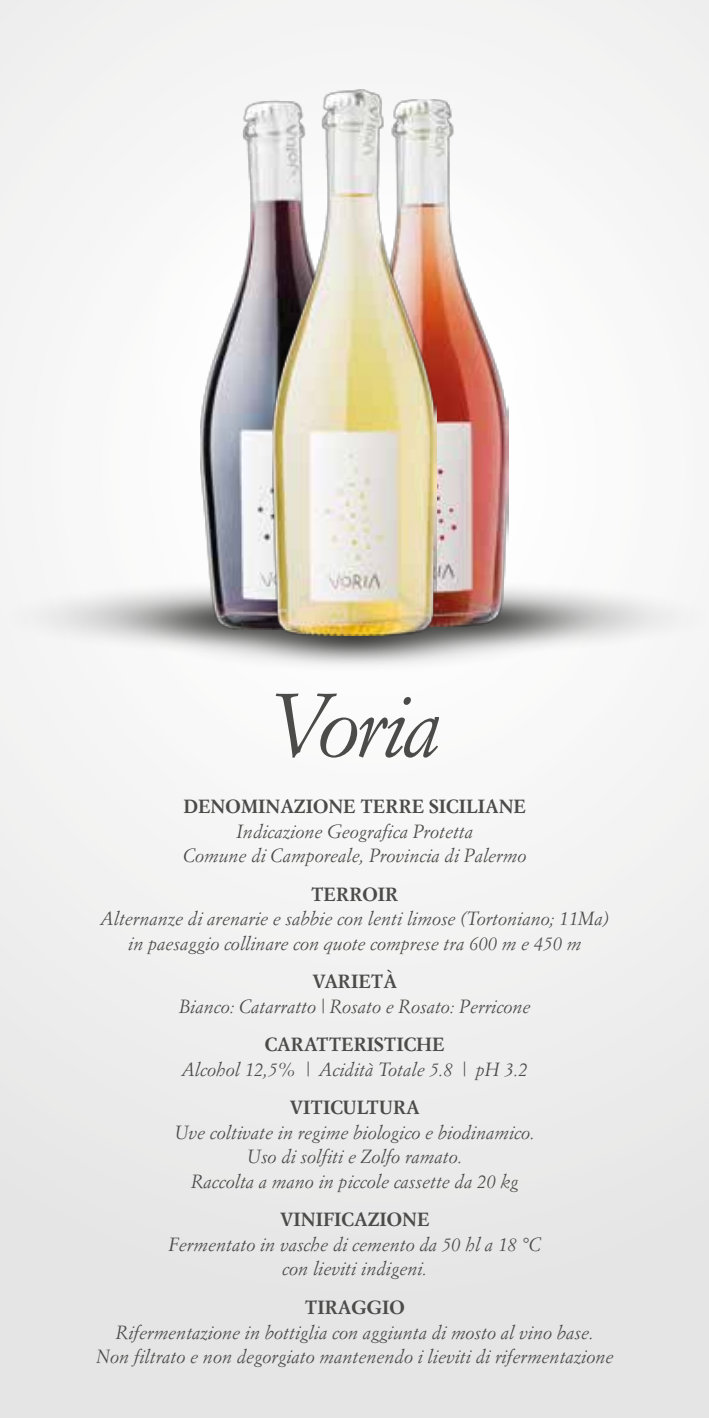
<style>
.page{position:relative;width:709px;height:1418px;background:#fff}
.page>*{position:absolute;margin:0;border:0;box-sizing:border-box;transform-origin:0 0}
.t1{font:italic 87.5px "Simoncini Garamond";letter-spacing:-.05em;color:#4b4b4a}
.t2{font:italic 18.75px/24.5px "Simoncini Garamond";color:#4b4b4a;text-align:center}
.t3{font:700 18.75px "Simoncini Garamond";color:#4b4b4a}
</style>
<div class="page">
<div style="left:0;top:0;width:709px;height:1417px;background:#f1f1f1"></div>
<div style="left:94px;top:102px;width:521px;height:521px;background:#fbfbfa;border-radius:261px"></div>
<svg style="left:66px;top:600px;width:44px;height:34px"></svg>
<svg style="left:110px;top:578px;width:535px;height:95px"></svg>
<img style="left:436px;top:99px;width:72px;height:527px">
<img style="left:200px;top:101px;width:72px;height:528px">
<img style="left:272px;top:90px;width:164px;height:545px">
<h1 class="t1" style="left:269px;top:673px;width:174px">Voria</h1>
<p class="t3" style="left:183px;top:794px;width:344px">DENOMINAZIONE TERRE SICILIANE</p>
<p class="t2" style="left:183px;top:818px;width:345px">Indicazione Geografica Protetta<br>Comune di Camporeale, Provincia di Palermo</p>
<p class="t3" style="left:311px;top:882px;width:89px">TERROIR</p>
<p class="t2" style="left:101px;top:906px;width:510px">Alternanze di arenarie e sabbie con lenti limose (Tortoniano; 11Ma) in paesaggio collinare con quote comprese tra 600 m e 450 m</p>
<p class="t3" style="left:312px;top:969px;width:86px">VARIETÀ</p>
<p class="t2" style="left:179px;top:993px;width:353px">Bianco: Catarratto | Rosato e Rosato: Perricone</p>
<p class="t3" style="left:265px;top:1032px;width:181px">CARATTERISTICHE</p>
<p class="t2" style="left:182px;top:1056px;width:347px">Alcohol 12,5% | Acidità Totale 5.8 | pH 3.2</p>
<p class="t3" style="left:290px;top:1095px;width:131px">VITICULTURA</p>
<p class="t2" style="left:175px;top:1119px;width:362px">Uve coltivate in regime biologico e biodinamico.<br>Uso di solfiti e Zolfo ramato.<br>Raccolta a mano in piccole cassette da 20 kg</p>
<p class="t3" style="left:280px;top:1207px;width:151px">VINIFICAZIONE</p>
<p class="t2" style="left:168px;top:1231px;width:374px">Fermentato in vasche di cemento da 50 hl a 18 °C con lieviti indigeni.</p>
<p class="t3" style="left:305px;top:1295px;width:101px">TIRAGGIO</p>
<p class="t2" style="left:96px;top:1319px;width:519px">Rifermentazione in bottiglia con aggiunta di mosto al vino base.<br>Non filtrato e non degorgiato mantenendo i lieviti di rifermentazione</p>
</div>
